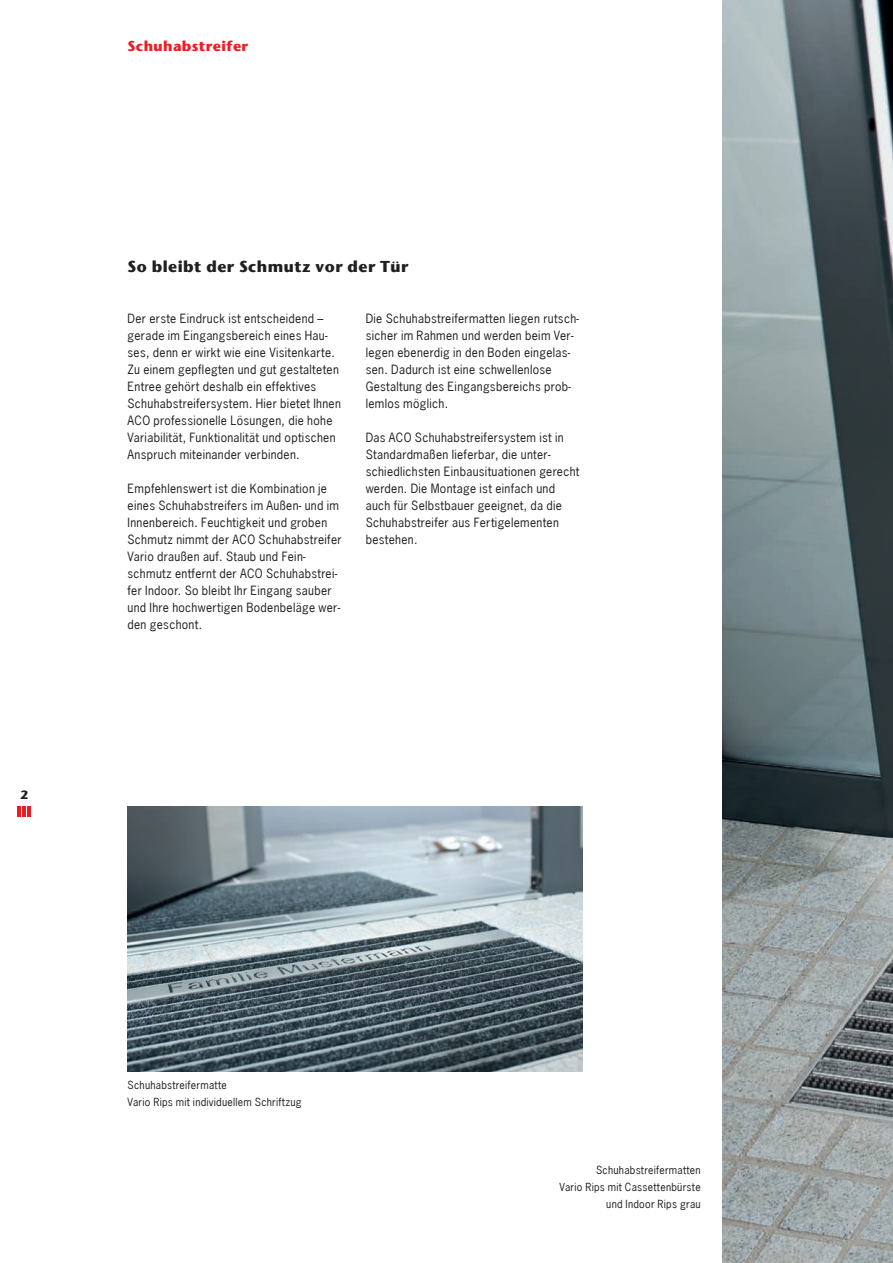
<style>
.page{position:relative;width:893px;height:1263px;background:#fff}
.page>*{position:absolute;margin:0;border:0;box-sizing:border-box;transform-origin:0 0}
.t1{font:700 15.75px "Stone Sans";letter-spacing:.03em;color:#231f20}
.t2{font:700 14.25px "Stone Sans";letter-spacing:.03em;color:#ee1d23}
.t3{font:12px/17px "News Gothic";letter-spacing:.025em;color:#231f20}
.t4{font:700 12px "Stone Sans";color:#231f20}
.t5{font:10.5px/17px "News Gothic";letter-spacing:.025em;color:#231f20;text-align:right}
</style>
<div class="page">
<hr style="left:17px;top:806px;width:4px;height:10px;background:#ee1d23">
<hr style="left:22px;top:806px;width:4px;height:10px;background:#ee1d23">
<hr style="left:27px;top:806px;width:4px;height:10px;background:#ee1d23">
<img style="left:723px;top:0;width:170px;height:1263px">
<img style="left:128px;top:807px;width:455px;height:264px">
<p class="t4" style="left:20px;top:788px;width:9px">2</p>
<p class="t2" style="left:128px;top:38px;width:122px">Schuhabstreifer</p>
<h1 class="t1" style="left:128px;top:257px;width:282px">So bleibt der Schmutz vor der Tür</h1>
<p class="t3" style="left:128px;top:310px;width:215px">Der erste Eindruck ist entscheidend – gerade im Eingangsbereich eines Hau&shy;ses, denn er wirkt wie eine Visitenkarte.<br>Zu einem gepflegten und gut gestalteten Entree gehört deshalb ein effektives Schuhabstreifersystem. Hier bietet Ihnen ACO professionelle Lösungen, die hohe Variabilität, Funktionalität und optischen Anspruch miteinander verbinden.</p>
<p class="t3" style="left:128px;top:480px;width:216px">Empfehlenswert ist die Kombination je eines Schuhabstreifers im Außen- und im Innenbereich. Feuchtigkeit und groben Schmutz nimmt der ACO Schuhabstreifer Vario draußen auf. Staub und Fein&shy;schmutz entfernt der ACO Schuhabstrei&shy;fer Indoor. So bleibt Ihr Eingang sauber und Ihre hochwertigen Bodenbeläge wer&shy;den geschont.</p>
<p class="t3" style="left:366px;top:310px;width:215px">Die Schuhabstreifermatten liegen rutsch&shy;sicher im Rahmen und werden beim Ver&shy;legen ebenerdig in den Boden eingelas&shy;sen. Dadurch ist eine schwellenlose Gestaltung des Eingangsbereichs prob&shy;lemlos möglich.</p>
<p class="t3" style="left:366px;top:429px;width:215px">Das ACO Schuhabstreifersystem ist in Standardmaßen lieferbar, die unter&shy;schiedlichsten Einbausituationen gerecht werden. Die Montage ist einfach und auch für Selbstbauer geeignet, da die Schuhabstreifer aus Fertigelementen bestehen.</p>
<p class="t5" style="left:128px;top:1076px;width:176px;text-align:left">Schuhabstreifermatte<br>Vario Rips mit individuellem Schriftzug</p>
<p class="t5" style="left:559px;top:1161px;width:143px">Schuhabstreifermatten<br>Vario Rips mit Cassettenbürste und Indoor Rips grau</p>
</div>
